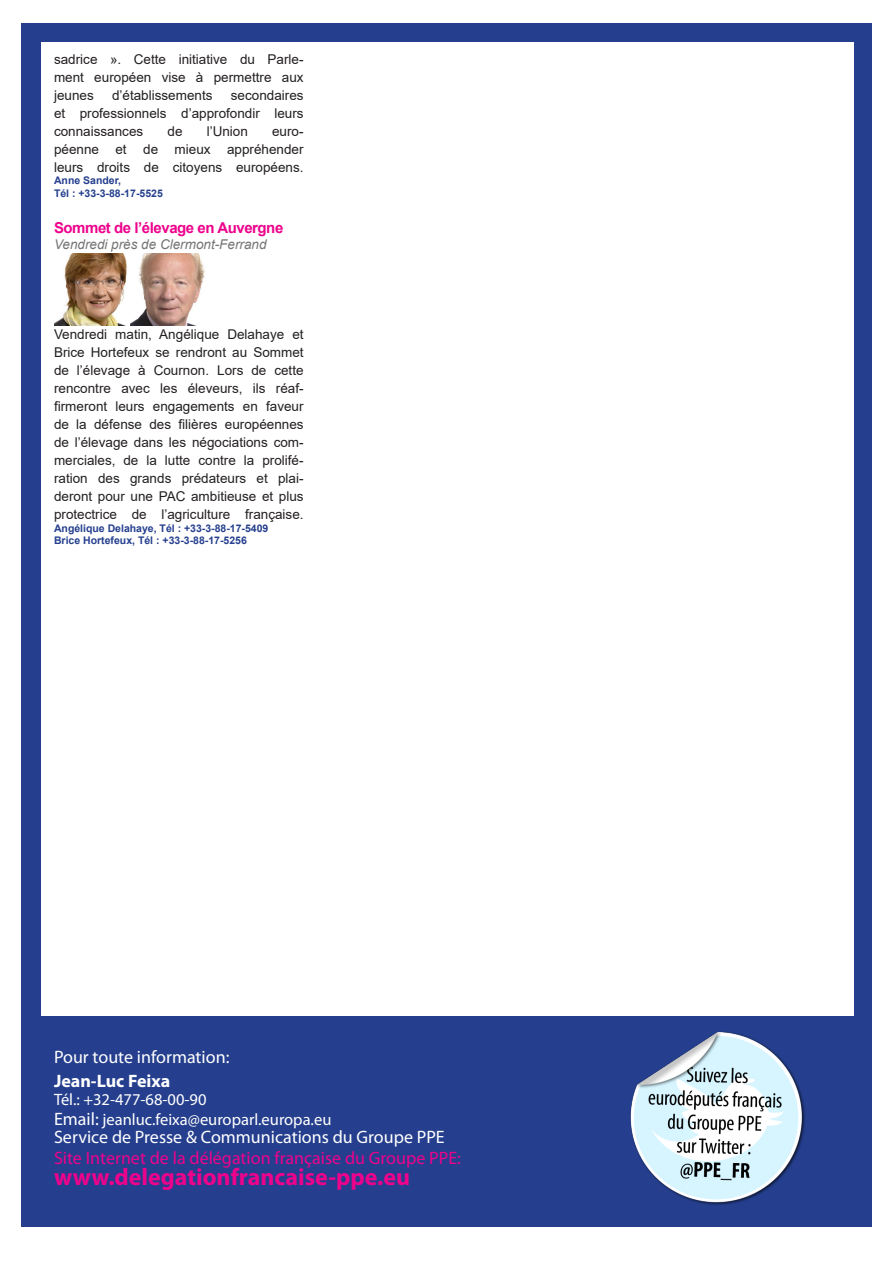
<style>
.page{position:relative;width:893px;height:1263px;background:#fff}
.page>*{position:absolute;margin:0;border:0;box-sizing:border-box;transform-origin:0 0}
.t1{font:700 24px "Myriad Pro";color:#ed028c}
.t2{font:18px "Myriad Pro";color:#fff}
.t3{font:18px "Myriad Pro";color:#ed028c}
.t4{font:700 18px "Myriad Pro";color:#fff}
.t5{font:16.5px/19.8px "Myriad Pro";color:#fff}
.t6{font:700 15px "Arial";letter-spacing:-.03em;color:#ed028c}
.t7{font:13.5px/18px "Arial";color:#231f20;text-align:justify}
.t8{font:italic 13.5px "Arial";color:#757575}
.t9{font:700 10.5px "Arial";color:#253f8e}
.s1{font-size:18px}
</style>
<div class="page">
<div style="left:21px;top:24px;width:851px;height:1203px;background:#253f8e"></div>
<div style="left:41px;top:43px;width:812px;height:973px;background:#fff"></div>
<img style="left:630px;top:1031px;width:175px;height:174px">
<img style="left:54px;top:253px;width:77px;height:72px">
<svg style="left:131px;top:253px;width:74px;height:72px"></svg>
<p class="t7" style="left:54px;top:50px;width:251px">sadrice ». Cette initiative du Parle&shy;ment européen vise à permettre aux jeunes</p>
<p class="t7" style="left:112px;top:86px;width:102px">d’établissements</p>
<p class="t7" style="left:54px;top:86px;width:251px;text-indent:177px">secondaires et professionnels d’approfondir leurs connaissances</p>
<p class="t7" style="left:167px;top:122px;width:17px">de</p>
<p class="t7" style="left:207px;top:122px;width:43px">l’Union</p>
<p class="t7" style="left:54px;top:122px;width:251px;text-indent:218px">euro&shy;péenne et de mieux appréhender leurs droits de citoyens européens.</p>
<p class="t9" style="left:54px;top:173px;width:69px">Anne Sander,</p>
<p class="t9" style="left:54px;top:186px;width:110px">Tél : +33-3-88-17-5525</p>
<p class="t6" style="left:54px;top:217px;width:231px">Sommet de l’élevage en Auvergne</p>
<p class="t8" style="left:54px;top:236px;width:214px">Vendredi près de Clermont-Ferrand</p>
<p class="t7" style="left:54px;top:325px;width:251px">Vendredi matin, Angélique Delahaye et Brice Hortefeux se rendront au Sommet de l’élevage à Cournon. Lors de cette rencontre avec les éleveurs, ils réaf&shy;firmeront leurs engagements en faveur de la défense des filières européennes de l’élevage dans les négociations com&shy;merciales, de la lutte contre la prolifé&shy;ration des grands prédateurs et plai&shy;deront pour une PAC ambitieuse et plus protectrice de l’agriculture française.</p>
<p class="t9" style="left:54px;top:521px;width:216px">Angélique Delahaye, Tél : +33-3-88-17-5409</p>
<p class="t9" style="left:54px;top:533px;width:194px">Brice Hortefeux, Tél : +33-3-88-17-5256</p>
<h2 class="t2" style="left:54px;top:1046px;width:177px">Pour toute information:</h2>
<h2 class="t4" style="left:54px;top:1069px;width:118px">Jean-Luc Feixa</h2>
<p class="t5" style="left:54px;top:1089px;width:279px">Tél.: +32-477-68-00-90<br><span class="s1">Email:</span> jeanluc.feixa@europarl.europa.eu</p>
<h2 class="t2" style="left:54px;top:1126px;width:392px">Service de Presse &amp; Communications du Groupe PPE</h2>
<h2 class="t3" style="left:54px;top:1147px;width:408px">Site Internet de la délégation française du Groupe PPE:</h2>
<h1 class="t1" style="left:54px;top:1161px;width:358px">www.delegationfrancaise-ppe.eu</h1>
</div>
